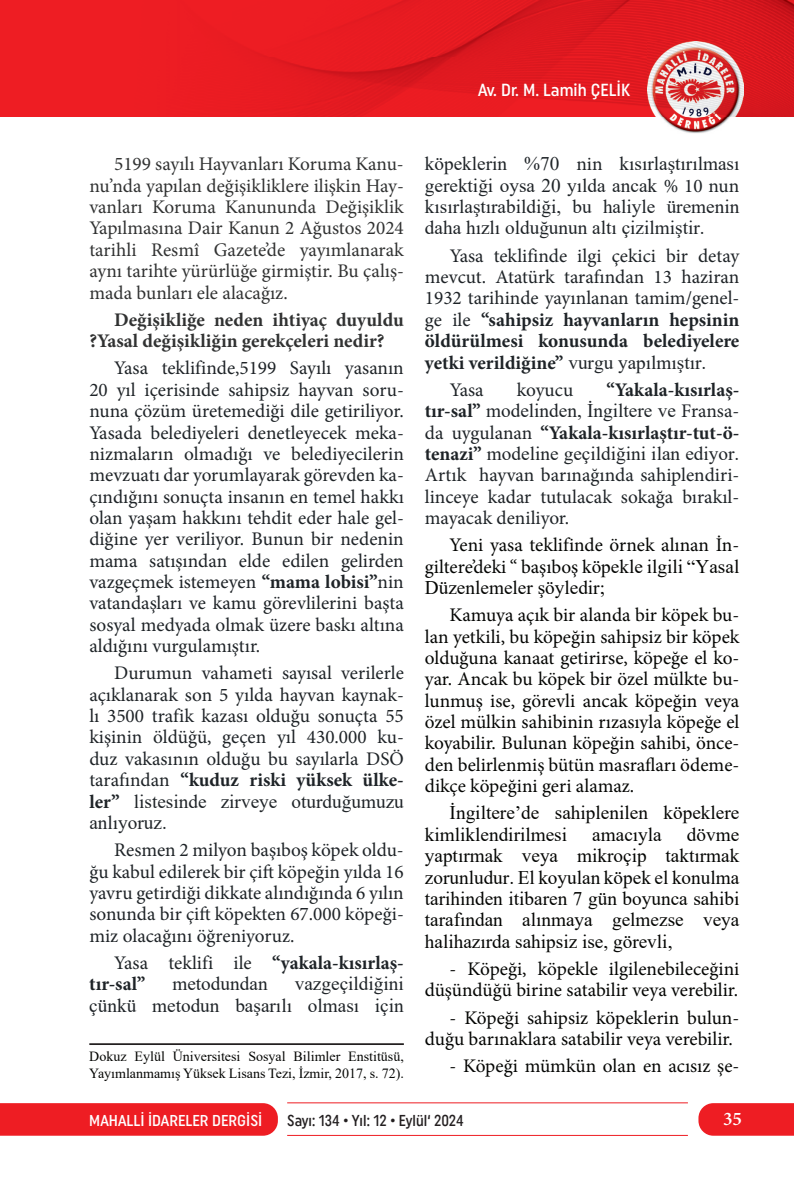
<style>
.page{position:relative;width:794px;height:1191px;background:#fff}
.page>*{position:absolute;margin:0;border:0;box-sizing:border-box;transform-origin:0 0}
.t1{font:19.25px/21.3px "Minion Pro";color:#1e2327;text-align:justify}
.t2{font:19.25px/21.3px "Minion Pro";color:#040503;text-align:right}
.t3{font:19.25px/21.3px "Times New Roman";color:#1e2327}
.t4{font:19.25px/21.3px "Times New Roman";color:#040503}
.t5{font:19.25px/21.3px "Minion Pro";color:#313232;text-align:justify}
.t6{font:700 19.25px/21.3px "Minion Pro";color:#1e2327}
.t7{font:700 19.25px/21.3px "Minion Pro";color:#313232}
.t8{font:600 19.25px "Minion Pro";color:#fff}
.t9{font:500 17.5px "Uniform Condensed";color:#fff}
.t10{font:15.75px "Uniform Condensed 2";color:#231f20;scale:.95 1}
.t11{font:500 15.75px "Uniform Condensed";color:#fff}
.t12{font:14px/16.8px "Times New Roman";color:#040503}
.s1{font-weight:700}
.s2{font-family:"Minion Pro";font-weight:700}
.s3{font-weight:400}
.s4{font-family:"Minion Pro"}
.s5{font-family:"Times New Roman"}
</style>
<div class="page">
<div style="left:0;top:1103px;width:278px;height:32px;background:#ee1d23"></div>
<div style="left:698px;top:1103px;width:96px;height:32px;background:#ee1d23"></div>
<hr style="left:287px;top:1102px;width:401px;height:1px;background:#ee1d23">
<hr style="left:287px;top:1135px;width:401px;height:1px;background:#ee1d23">
<img style="left:647px;top:58px;width:96px;height:75px">
<img style="left:8px;top:0;width:786px;height:58px">
<img style="left:743px;top:58px;width:51px;height:59px">
<img style="left:8px;top:58px;width:639px;height:59px">
<hr style="left:89px;top:1043px;width:315px;height:2px;background:#231f20">
<p class="t9" style="left:478px;top:79px;width:153px">Av. Dr. M. Lamih ÇELİK</p>
<p class="t5" style="left:89px;top:154px;width:316px;text-indent:25px">5199 sayılı Hayvanları Koruma Kanu&shy;nu’nda yapılan değişikliklere ilişkin Hay&shy;vanları Koruma Kanununda Değişiklik Yapılmasına Dair Kanun 2 Ağustos 2024 tarihli Resmî Gazete’de yayımlanarak aynı tarihte yürürlüğe girmiştir. Bu çalış&shy;mada bunları ele alacağız.</p>
<p class="t7" style="left:89px;top:309px;width:316px;text-indent:25px">Değişikliğe neden ihtiyaç duyuldu ?Yasal değişikliğin gerekçeleri nedir?</p>
<p class="t1" style="left:89px;top:358px;width:316px;text-indent:25px">Yasa teklifinde,5199 Sayılı yasanın 20 yıl içerisinde sahipsiz hayvan soru&shy;nuna çözüm üretemediği dile getiriliyor.<br>Yasada belediyeleri denetleyecek meka&shy;nizmaların olmadığı ve belediyecilerin mevzuatı dar yorumlayarak görevden ka&shy;çındığını sonuçta insanın en temel hakkı olan yaşam hakkını tehdit eder hale gel&shy;diğine yer veriliyor. Bunun bir nedenin mama satışından elde edilen gelirden vazgeçmek istemeyen <span class="s1">“mama lobisi”</span>nin vatandaşları ve kamu görevlilerini başta sosyal medyada olmak üzere baskı altına aldığını vurgulamıştır.</p>
<p class="t1" style="left:89px;top:662px;width:316px;text-indent:25px">Durumun vahameti sayısal verilerle açıklanarak son 5 yılda hayvan kaynak&shy;lı 3500 trafik kazası olduğu sonuçta 55 kişinin öldüğü, geçen yıl 430.000 ku&shy;duz vakasının olduğu bu sayılarla DSÖ tarafından <span class="s1">“kuduz riski yüksek ülke-</span></p>
<p class="t3" style="left:89px;top:790px;width:316px"><span class="s2">ler”</span> listesinde zirveye oturduğumuzu anlıyoruz.</p>
<p class="t1" style="left:89px;top:839px;width:316px;text-indent:25px">Resmen 2 milyon başıboş köpek oldu&shy;ğu kabul edilerek bir çift köpeğin yılda 16 yavru getirdiği dikkate alındığında 6 yılın sonunda bir çift köpekten 67.000 köpeği&shy;miz olacağını öğreniyoruz.</p>
<p class="t6" style="left:89px;top:952px;width:316px;text-indent:25px"><span class="s3">Yasa teklifi ile</span> “yakala-kısırlaş&shy;tır-sal”</p>
<p class="t3" style="left:89px;top:972px;width:316px;text-align:right">vazgeçildiğini<br>çünkü metodun başarılı olması için</p>
<p class="t12" style="left:89px;top:1047px;width:316px">Dokuz Eylül Üniversitesi Sosyal Bilimler Enstitüsü,<br>Yayımlanmamış Yüksek Lisans Tezi, İzmir, 2017, s. 72).</p>
<p class="t3" style="left:172px;top:972px;width:97px">metodundan</p>
<p class="t3" style="left:425px;top:153px;width:316px;text-align:justify">köpeklerin %70 <span class="s4">nin</span> kısırlaştırılması gerektiği oysa 20 yılda ancak <span class="s4">% 10 nun </span>kısırlaştırabildiği, bu haliyle üremenin daha hızlı olduğunun altı çizilmiştir.</p>
<p class="t1" style="left:425px;top:245px;width:316px;text-indent:25px">Yasa teklifinde ilgi çekici bir detay mevcut. Atatürk tarafından 13 haziran 1932 tarihinde yayınlanan tamim/genel&shy;ge ile <span class="s1">“sahipsiz hayvanların hepsinin öldürülmesi konusunda belediyelere yetki verildiğine”</span> <span class="s5">vurgu yapılmıştır.</span></p>
<p class="t1" style="left:450px;top:379px;width:36px">Yasa</p>
<p class="t1" style="left:517px;top:379px;width:58px">koyucu</p>
<p class="t6" style="left:606px;top:379px;width:134px">“Yakala-kısırlaş-</p>
<p class="t3" style="left:425px;top:399px;width:316px"><span class="s2">tır-sal”</span> modelinden, İngiltere ve <span class="s4">Fransa-</span></p>
<p class="t6" style="left:425px;top:421px;width:316px"><span class="s3">da uygulanan</span> “Yakala-kısırlaştır-tut-ö-</p>
<p class="t3" style="left:425px;top:442px;width:316px"><span class="s2">tenazi”</span> modeline geçildiğini ilan ediyor.</p>
<p class="t1" style="left:425px;top:464px;width:316px">Artık hayvan barınağında sahiplendiri&shy;linceye kadar tutulacak sokağa bırakıl&shy;mayacak deniliyor.</p>
<p class="t2" style="left:425px;top:534px;width:316px">Yeni yasa teklifinde örnek alınan İn&shy;giltere’deki “ başıboş <span class="s5">köpekle ilgili “Yasal</span></p>
<p class="t4" style="left:425px;top:576px;width:182px">Düzenlemeler şöyledir;</p>
<p class="t2" style="left:425px;top:604px;width:316px;text-align:justify;text-indent:25px">Kamuya açık bir alanda bir köpek bu&shy;lan yetkili, bu köpeğin sahipsiz bir köpek olduğuna kanaat getirirse, köpeğe el ko&shy;yar. Ancak bu köpek bir özel mülkte bu&shy;lunmuş ise, görevli ancak köpeğin veya özel mülkin sahibinin rızasıyla köpeğe el koyabilir. Bulunan köpeğin sahibi, önce&shy;den belirlenmiş bütün masrafları ödeme&shy;dikçe köpeğini geri alamaz.</p>
<p class="t4" style="left:425px;top:801px;width:316px;text-indent:25px">İngiltere’de sahiplenilen köpeklere kimliklendirilmesi</p>
<p class="t4" style="left:425px;top:823px;width:316px;text-align:justify;text-indent:262px">dövme yaptırmak veya mikroçip taktırmak zorunludur. El koyulan köpek el konulma tarihinden itibaren 7 gün boyunca sahibi tarafından alınmaya gelmezse veya halihazırda sahipsiz ise, görevli,</p>
<p class="t2" style="left:425px;top:958px;width:316px">- Köpeği, köpekle ilgilenebileceğini düşündüğü birine satabilir veya verebilir.</p>
<p class="t2" style="left:425px;top:1006px;width:316px;text-align:left;text-indent:25px">- Köpeği sahipsiz köpeklerin bulun&shy;duğu barınaklara satabilir veya verebilir.</p>
<p class="t2" style="left:449px;top:1055px;width:291px">- Köpeği mümkün olan en acısız şe-</p>
<p class="t4" style="left:592px;top:823px;width:71px">amacıyla</p>
<p class="t11" style="left:89px;top:1111px;width:175px">MAHALLİ İDARELER DERGİSİ</p>
<p class="t10" style="left:287px;top:1111px;width:187px">Sayı: 134 • Yıl: 12 • Eylül‘ 2024</p>
<p class="t8" style="left:723px;top:1105px;width:20px">35</p>
</div>
